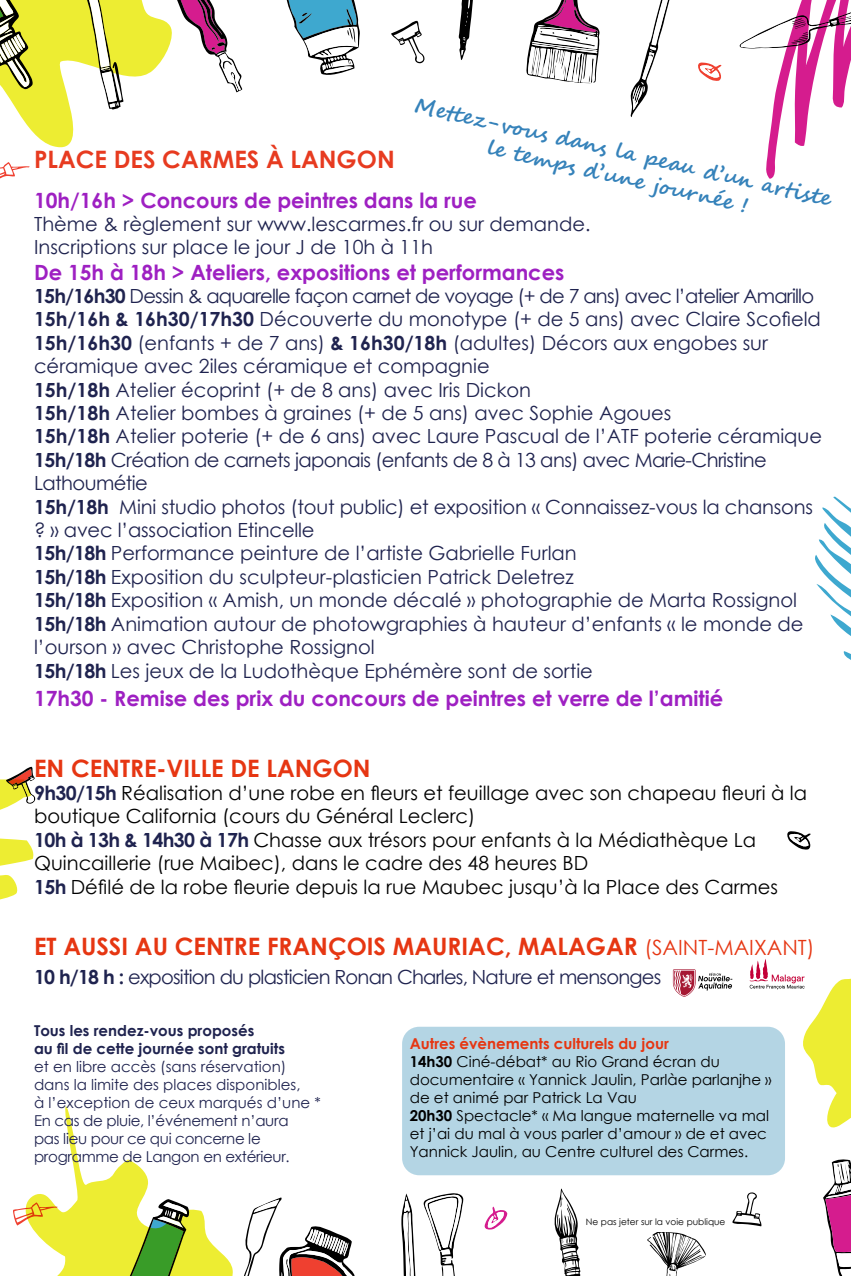
<style>
.page{position:relative;width:851px;height:1276px;background:#fff}
.page>*{position:absolute;margin:0;border:0;box-sizing:border-box;transform-origin:0 0}
.t1{font:700 24px "Century Gothic";color:#e63612}
.t2{font:700 24px "Century Gothic";color:#e73b20}
.t3{font:700 21px "Century Gothic";color:#9e20c2}
.t4{font:700 21px/25.2px "Segoe Script";color:#3582ba;text-align:center}
.t5{font:19.5px/23.4px "Century Gothic";color:#1f234f}
.t6{font:19.5px/23.4px "Century Gothic";color:#000}
.t7{font:19.5px "Century Gothic";letter-spacing:-.04em;color:#1f234f}
.t8{font:15px/18px "Century Gothic";color:#000}
.t9{font:15px/18px "Century Gothic";color:#1f234f}
.t10{font:700 15px/18px "Century Gothic";color:#1f234f}
.t11{font:9px "Century Gothic";color:#000}
.s1{font-weight:700}
.s2{font-weight:700;color:#1f234f}
.s3{font-weight:400;font-size:21px}
.s4{font-weight:700;color:#e63612}
</style>
<div class="page">
<svg style="left:823px;top:1159px;width:28px;height:117px"></svg>
<svg style="left:458px;top:0;width:15px;height:60px"></svg>
<svg style="left:554px;top:1188px;width:27px;height:88px"></svg>
<svg style="left:286px;top:0;width:74px;height:75px"></svg>
<svg style="left:526px;top:0;width:73px;height:83px"></svg>
<svg style="left:647px;top:1232px;width:59px;height:44px"></svg>
<svg style="left:0;top:0;width:242px;height:147px"></svg>
<svg style="left:0;top:162px;width:29px;height:17px"></svg>
<svg style="left:13px;top:1106px;width:342px;height:170px"></svg>
<svg style="left:787px;top:831px;width:24px;height:19px"></svg>
<svg style="left:630px;top:0;width:91px;height:117px"></svg>
<svg style="left:484px;top:1206px;width:23px;height:23px"></svg>
<svg style="left:732px;top:1192px;width:30px;height:34px"></svg>
<svg style="left:391px;top:21px;width:34px;height:43px"></svg>
<svg style="left:0;top:767px;width:36px;height:133px"></svg>
<svg style="left:739px;top:0;width:111px;height:179px"></svg>
<svg style="left:815px;top:496px;width:35px;height:164px"></svg>
<svg style="left:401px;top:1193px;width:63px;height:83px"></svg>
<div style="left:402px;top:1026px;width:382px;height:149px;background:#b4d5e4"></div>
<svg style="left:672px;top:969px;width:60px;height:28px"></svg>
<svg style="left:748px;top:959px;width:102px;height:170px"></svg>
<p class="t4" style="left:418px;top:92px;width:428px;rotate:13deg">Mett ez-vous dans la peau d’un art iste le temps d’une journée !</p>
<p class="t2" style="left:34px;top:141px;width:362px">PLACE DES CARMES À LANGON</p>
<p class="t3" style="left:34px;top:184px;width:444px">10h/16h &gt; Concours de peintres dans la rue</p>
<p class="t5" style="left:34px;top:212px;width:558px">Thème &amp; règlement sur www.lescarmes.fr ou sur demande.<br>Inscriptions sur place le jour J de 10h à 11h</p>
<p class="t3" style="left:34px;top:256px;width:532px">De 15h à 18h &gt; Ateliers, expositions et performances</p>
<p class="t5" style="left:34px;top:284px;width:789px"><span class="s1">15h/16h30</span> Dessin &amp; aquarelle façon carnet de voyage (+ de 7 ans) avec l’atelier Amarillo <span class="s1">15h/16h &amp; 16h30/17h30</span> Découverte du monotype (+ de 5 ans) avec Claire Scofield <span class="s1">15h/16h30</span> (enfants + de 7 ans) <span class="s1">&amp; 16h30/18h</span> (adultes) Décors aux engobes sur céramique avec 2iles céramique et compagnie<br><span class="s1">15h/18h</span> Atelier écoprint (+ de 8 ans) avec Iris Dickon<br><span class="s1">15h/18h</span> Atelier bombes à graines (+ de 5 ans) avec Sophie Agoues<br><span class="s1">15h/18h</span> Atelier poterie (+ de 6 ans) avec Laure Pascual de l’ATF poterie céramique <span class="s1">15h/18h</span> Création de carnets japonais (enfants de 8 à 13 ans) avec Marie-Christine Lathoumétie<br><span class="s1">15h/18h</span> Mini studio photos (tout public) et exposition « Connaissez-vous la chansons ? » avec l’association Etincelle<br><span class="s1">15h/18h</span> Performance peinture de l’artiste Gabrielle Furlan<br><span class="s1">15h/18h</span> Exposition du sculpteur-plasticien Patrick Deletrez<br><span class="s1">15h/18h</span> Exposition « Amish, un monde décalé » photographie de Marta Rossignol <span class="s1">15h/18h</span> Animation autour de photowgraphies à hauteur d’enfants « le monde de l’ourson » avec Christophe Rossignol<br><span class="s1">15h/18h</span> Les jeux de la Ludothèque Ephémère sont de sortie</p>
<p class="t3" style="left:34px;top:683px;width:690px">17h30 - Remise des prix du concours de peintres et verre de l’amitié</p>
<p class="t1" style="left:34px;top:749px;width:338px">EN CENTRE-VILLE DE LANGON</p>
<p class="t6" style="left:34px;top:781px;width:774px"><span class="s2">9h30/15h</span> Réalisation d’une robe en fleurs et feuillage avec son chapeau fleuri à la boutique California (cours du Général Leclerc)<br><span class="s2">10h à 13h &amp; 14h30 à 17h</span> Chasse aux trésors pour enfants à la Médiathèque La Quincaillerie (rue Maibec), dans le cadre des 48 heures BD<br><span class="s2">15h</span> Défilé de la robe fleurie depuis la rue Maubec jusqu’à la Place des Carmes</p>
<p class="t1" style="left:34px;top:928px;width:782px">ET AUSSI AU CENTRE FRANÇOIS MAURIAC, MALAGAR <span class="s3">(SAINT-MAIXANT)</span></p>
<p class="t7" style="left:34px;top:963px;width:628px"><span class="s1">10 h/18 h :</span> exposition du plasticien Ronan Charles, Nature et mensonges</p>
<p class="t10" style="left:34px;top:1021px;width:252px">Tous les rendez-vous proposés<br>au fil de cette journée sont gratuits</p>
<p class="t9" style="left:34px;top:1057px;width:288px">et en libre accès (sans réservation) dans la limite des places disponibles,<br>à l’exception de ceux marqués d’une * En cas de pluie, l’événement n’aura<br>pas lieu pour ce qui concerne le programme de Langon en extérieur.</p>
<p class="t8" style="left:409px;top:1034px;width:363px"><span class="s4">Autres évènements culturels du jour<br></span><span class="s1">14h30</span> Ciné-débat* au Rio Grand écran du documentaire « Yannick Jaulin, Parlàe parlanjhe » de et animé par Patrick La Vau<br><span class="s1">20h30</span> Spectacle* « Ma langue maternelle va mal et j’ai du mal à vous parler d’amour » de et avec Yannick Jaulin, au Centre culturel des Carmes.</p>
<p class="t11" style="left:585px;top:1215px;width:141px">Ne pas jeter sur la voie publique</p>
</div>
